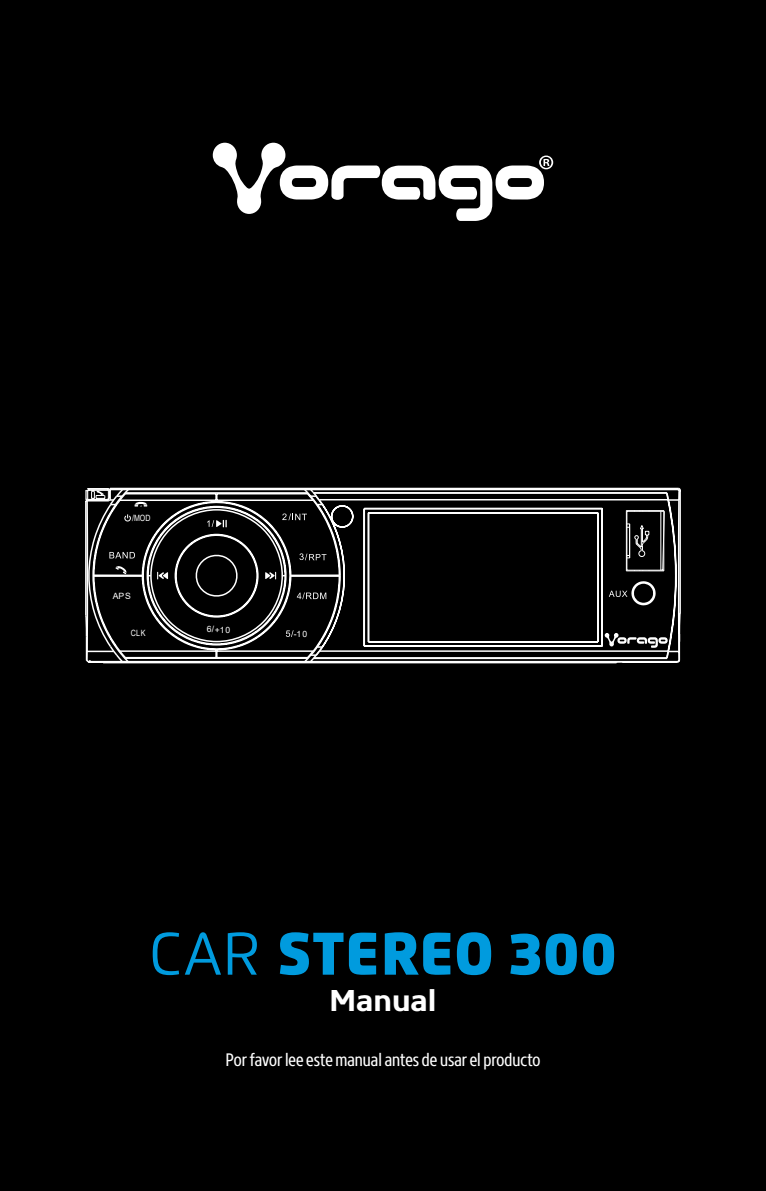
<style>
.page{position:relative;width:766px;height:1191px;background:#fff}
.page>*{position:absolute;margin:0;border:0;box-sizing:border-box;transform-origin:0 0}
.t1{font:900 60px "Flexo";color:#009bde}
.t2{font:700 30px "Core Sans N65";color:#fff}
.t3{font:18px "Core Sans N47 Cn";color:#fff}
.t4{font:8.7px "Arial";letter-spacing:.055em;color:#fff}
.t5{font:8.7px "Arial";letter-spacing:.055em;color:#fff;scale:.82 1}
.t6{font:8.7px "Arial";letter-spacing:.055em;color:#fff;scale:.83 1}
.s1{font-weight:400}
</style>
<div class="page">
<div style="left:0;top:0;width:765px;height:1191px;background:#000"></div>
<svg style="left:213px;top:143px;width:340px;height:78px"></svg>
<svg style="left:85px;top:488px;width:22px;height:13px"></svg>
<svg style="left:324px;top:487px;width:357px;height:174px"></svg>
<svg style="left:87px;top:498px;width:590px;height:155px"></svg>
<svg style="left:107px;top:487px;width:217px;height:177px"></svg>
<svg style="left:625px;top:510px;width:40px;height:61px"></svg>
<svg style="left:108px;top:504px;width:495px;height:160px"></svg>
<svg style="left:109px;top:552px;width:26px;height:6px"></svg>
<svg style="left:282px;top:513px;width:25px;height:7px"></svg>
<svg style="left:297px;top:592px;width:29px;height:7px"></svg>
<svg style="left:286px;top:630px;width:7px;height:7px"></svg>
<svg style="left:265px;top:572px;width:11px;height:7px"></svg>
<svg style="left:207px;top:520px;width:20px;height:7px"></svg>
<svg style="left:157px;top:572px;width:11px;height:7px"></svg>
<svg style="left:608px;top:590px;width:19px;height:7px"></svg>
<svg style="left:299px;top:553px;width:27px;height:7px"></svg>
<svg style="left:124px;top:513px;width:7px;height:9px"></svg>
<svg style="left:115px;top:565px;width:12px;height:9px"></svg>
<svg style="left:134px;top:502px;width:13px;height:4px"></svg>
<svg style="left:604px;top:633px;width:76px;height:29px"></svg>
<p class="t5" style="left:132px;top:512px;width:24px">/MOD</p>
<p class="t4" style="left:113px;top:590px;width:20px">APS</p>
<p class="t6" style="left:131px;top:626px;width:19px">CLK</p>
<p class="t4" style="left:207px;top:623px;width:25px">6/+10</p>
<p class="t4" style="left:293px;top:627px;width:15px">-10</p>
<h1 class="t1" style="left:149px;top:916px;width:469px"><span class="s1">CAR</span> STEREO 300</h1>
<h2 class="t2" style="left:329px;top:980px;width:108px">Manual</h2>
<p class="t3" style="left:225px;top:1049px;width:316px">Por favor lee este manual antes de usar el producto</p>
</div>
